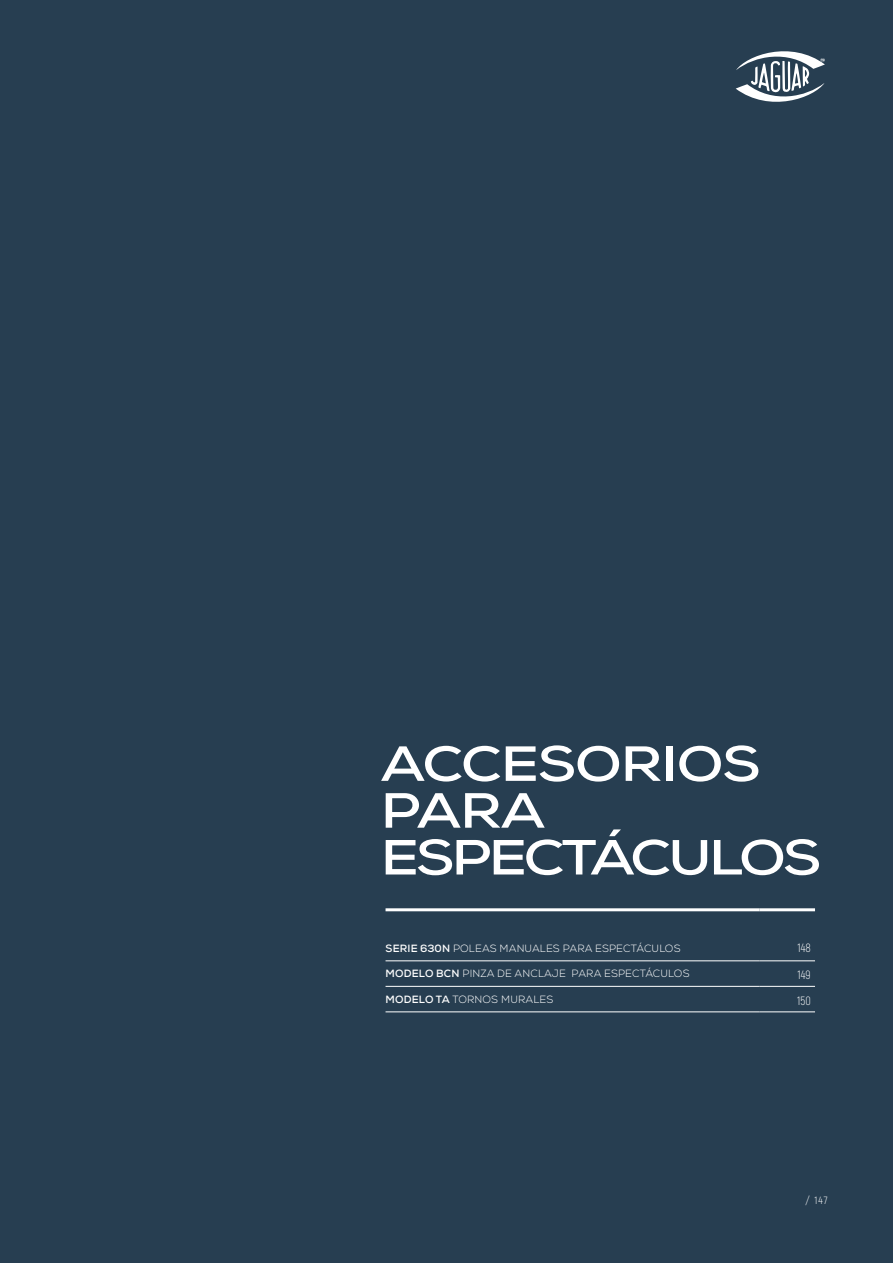
<style>
.page{position:relative;width:893px;height:1263px;background:#273e51}
.page>*{position:absolute;margin:0;border:0;box-sizing:border-box;transform-origin:0 0}
.t1{font:700 49.2px/46.8px "Nexa";letter-spacing:-.05em;color:#fff;scale:1.18 1}
.t2{font:300 12px "Akrobat";color:#fff}
.t3{font:300 10.5px "Nexa";letter-spacing:.015em;color:#fff}
.t4{font:300 10.5px "Akrobat";color:#fff;scale:1.05 1}
.s1{font-weight:700}
</style>
<div class="page">
<svg style="left:736px;top:51px;width:89px;height:51px"></svg>
<hr style="left:386px;top:908px;width:374px;height:3px;background:#fff">
<hr style="left:760px;top:908px;width:55px;height:3px;background:#fff">
<hr style="left:386px;top:960px;width:374px;height:1px;background:#fff">
<hr style="left:760px;top:960px;width:55px;height:1px;background:#fff">
<hr style="left:386px;top:986px;width:374px;height:1px;background:#fff">
<hr style="left:760px;top:986px;width:55px;height:1px;background:#fff">
<hr style="left:386px;top:1011px;width:374px;height:1px;background:#fff">
<hr style="left:760px;top:1011px;width:55px;height:1px;background:#fff">
<h1 class="t1" style="left:381px;top:740px;width:375px">ACCESORIOS<br>PARA<br>ESPECTÁCULOS</h1>
<p class="t3" style="left:386px;top:942px;width:296px"><span class="s1">SERIE 630N</span> POLEAS MANUALES PARA ESPECTÁCULOS</p>
<p class="t2" style="left:797px;top:941px;width:15px">148</p>
<p class="t3" style="left:386px;top:967px;width:305px"><span class="s1">MODELO BCN</span> PINZA DE ANCLAJE PARA ESPECTÁCULOS</p>
<p class="t2" style="left:798px;top:968px;width:15px">149</p>
<p class="t3" style="left:386px;top:993px;width:169px"><span class="s1">MODELO TA</span> TORNOS MURALES</p>
<p class="t2" style="left:797px;top:993px;width:15px">150</p>
<p class="t4" style="left:805px;top:1194px;width:23px">/ 147</p>
</div>
